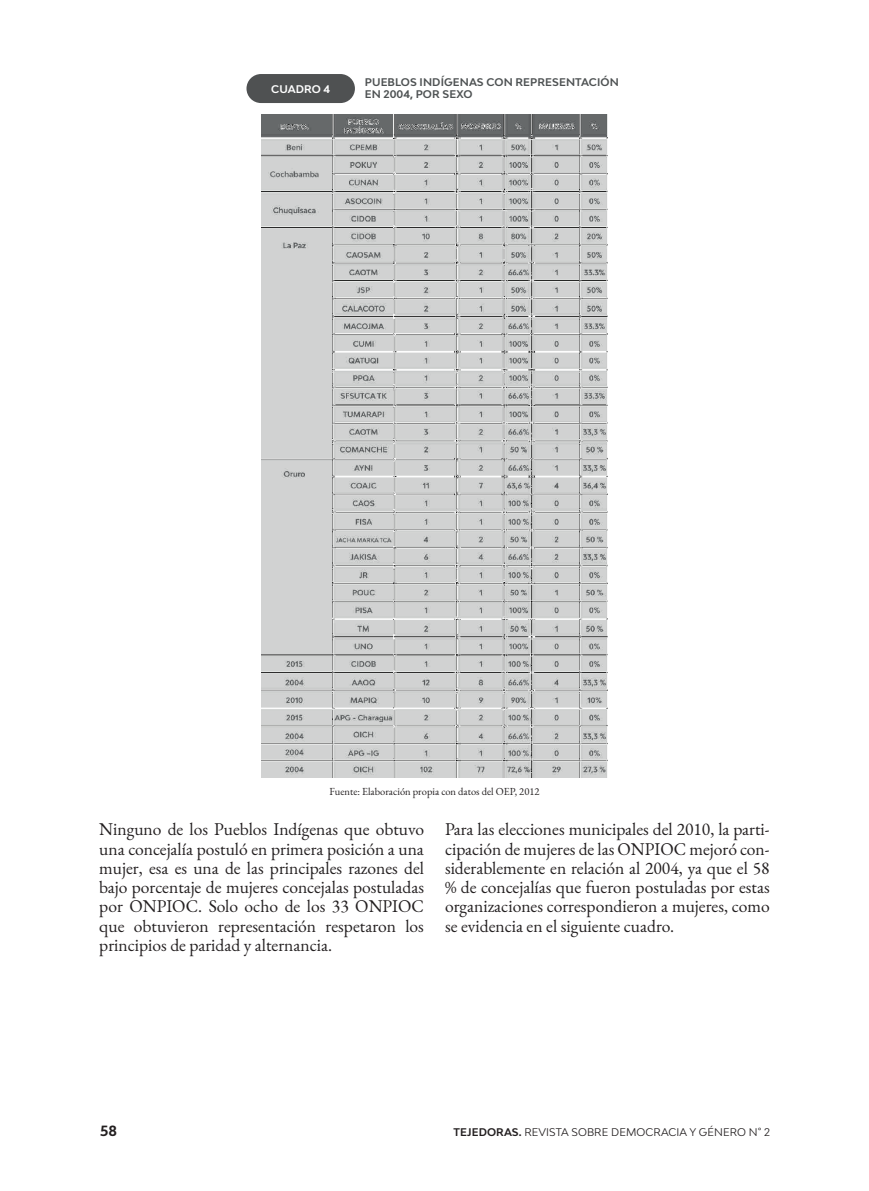
<style>
.page{position:relative;width:869px;height:1191px;background:#fff}
.page>*{position:absolute;margin:0;border:0;box-sizing:border-box;transform-origin:0 0}
.t1{font:17.5px/19.2px "EB Garamond";color:#231f20;text-align:justify}
.t2{font:700 14px "Bw Modelica";color:#231f20}
.t3{font:700 10.5px/12.6px "Bw Modelica";letter-spacing:.01em;color:#4e5253}
.t4{font:10.5px "EB Garamond";color:#231f20}
.t5{font:10.5px "Bw Modelica";letter-spacing:.01em;color:#231f20}
.t6{font:700 10.5px "Bw Modelica";letter-spacing:.01em;color:#fff}
.s1{font-weight:700}
</style>
<div class="page">
<div style="left:246px;top:74px;width:109px;height:29px;background:#4f5152;border-radius:15px"></div>
<img style="left:261px;top:114px;width:346px;height:663px">
<p class="t6" style="left:271px;top:82px;width:61px">CUADRO 4</p>
<p class="t3" style="left:365px;top:75px;width:255px">PUEBLOS INDÍGENAS CON REPRESENTACIÓN<br>EN 2004, POR SEXO</p>
<p class="t4" style="left:329px;top:785px;width:211px">Fuente: Elaboración propia con datos del OEP, 2012</p>
<p class="t1" style="left:99px;top:820px;width:326px">Ninguno de los Pueblos Indígenas que obtuvo una concejalía postuló en primera posición a una mujer, esa es una de las principales razones del bajo porcentaje de mujeres concejalas postuladas por ONPIOC. Solo ocho de los 33 ONPIOC que obtuvieron representación respetaron los principios de paridad y alternancia.</p>
<p class="t1" style="left:445px;top:820px;width:326px">Para las elecciones municipales del 2010, la parti&shy;cipación de mujeres de las ONPIOC mejoró con&shy;siderablemente en relación al 2004, ya que el 58 % de concejalías que fueron postuladas por estas organizaciones correspondieron a mujeres, como se evidencia en el siguiente cuadro.</p>
<p class="t2" style="left:100px;top:1121px;width:18px">58</p>
<p class="t5" style="left:453px;top:1125px;width:318px"><span class="s1">TEJEDORAS.</span> REVISTA SOBRE DEMOCRACIA Y GÉNERO N° 2</p>
</div>
